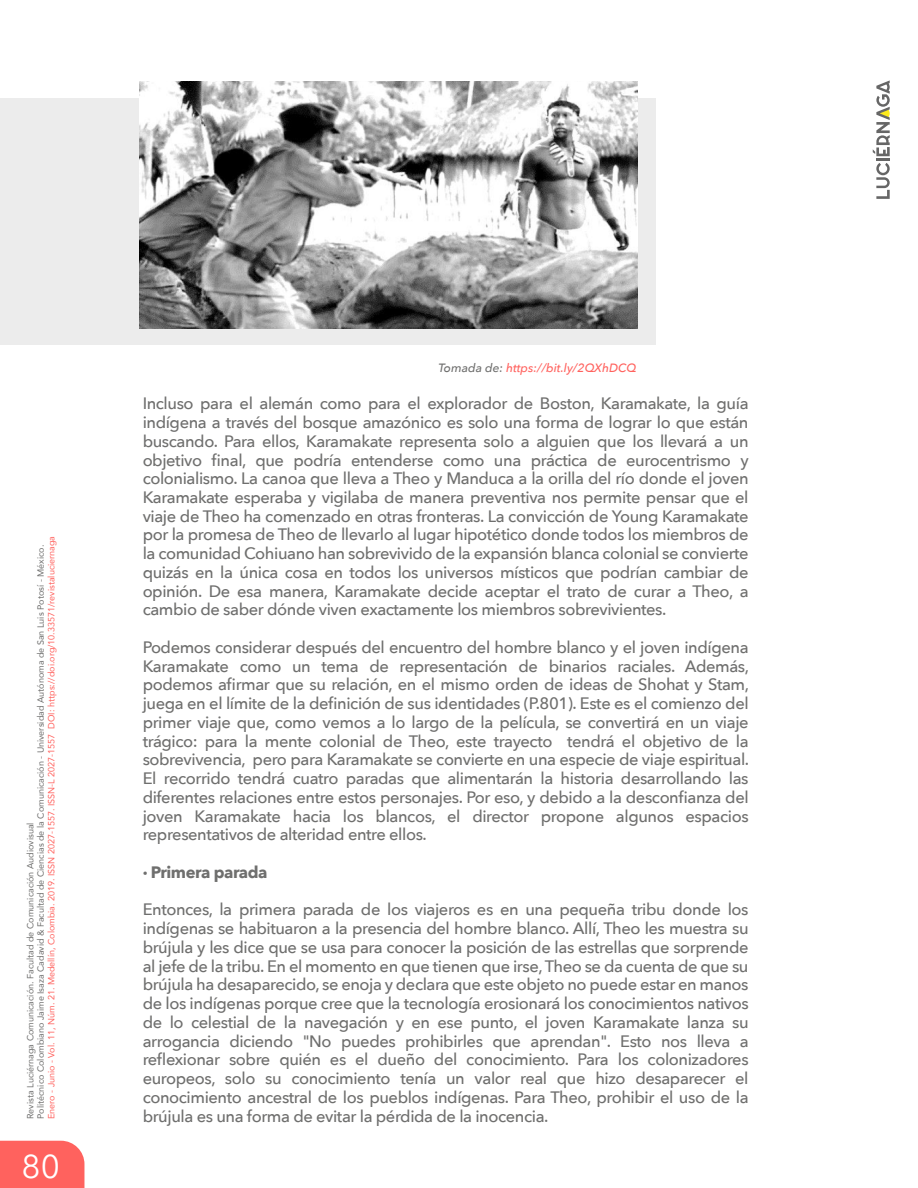
<style>
.page{position:relative;width:918px;height:1188px;background:#fff}
.page>*{position:absolute;margin:0;border:0;box-sizing:border-box;transform-origin:0 0}
.t1{font:33px "Avenir Next";color:#fff}
.t2{font:500 16.5px/18.8px "Avenir Next";letter-spacing:-.025em;color:#6f6f6e;text-align:justify}
.t3{font:700 16.5px "Avenir Next";letter-spacing:-.025em;color:#6f6f6e}
.t4{font:italic 500 12px "Avenir Next";color:#ff625e}
.t5{font:9px/10.5px "Avenir";color:#6f6f6e}
.t6{font:9px "Avenir";color:#ff625e}
.s1{color:#6f6f6e}
</style>
<div class="page">
<div style="left:0;top:1141px;width:84px;height:47px;background:#ff625e"></div>
<svg style="left:876px;top:163px;width:14px;height:36px"></svg>
<hr style="left:876px;top:158px;width:14px;height:3px;background:#666">
<svg style="left:873px;top:80px;width:17px;height:76px"></svg>
<div style="left:0;top:98px;width:656px;height:247px;background:#ececec"></div>
<img style="left:139px;top:81px;width:498px;height:248px">
<p class="t5" style="left:25px;top:1119px;width:576px;rotate:-90deg">Revista Luciérnaga Comunicación. Facultad de Comunicación Audiovisual<br>Politécnico Colombiano Jaime Isaza Cadavid &amp; Facultad de Ciencias de la Comunicación - Universidad Autónoma de San Luis Potosí - México.</p>
<p class="t6" style="left:44px;top:1119px;width:585px;rotate:-90deg">Enero - Junio - Vol. 11, Núm. 21. Medellín, Colombia. 2019. ISSN 2027-1557. ISSN-L 2027-1557 DOI: https://doi.org/10.33571/revistaluciernaga</p>
<h1 class="t1" style="left:22px;top:1138px;width:40px">80</h1>
<p class="t4" style="left:439px;top:358px;width:199px"><span class="s1">Tomada de:</span> https://bit.ly/2QXhDCQ</p>
<p class="t2" style="left:143px;top:394px;width:608px">Incluso para el alemán como para el explorador de Boston, Karamakate, la guía indígena a través del bosque amazónico es solo una forma de lograr lo que están buscando. Para ellos, Karamakate representa solo a alguien que los llevará a un objetivo final, que podría entenderse como una práctica de eurocentrismo y colonialismo. La canoa que lleva a Theo y Manduca a la orilla del río donde el joven Karamakate esperaba y vigilaba de manera preventiva nos permite pensar que el viaje de Theo ha comenzado en otras fronteras. La convicción de Young Karamakate por la promesa de Theo de llevarlo al lugar hipotético donde todos los miembros de la comunidad Cohiuano han sobrevivido de la expansión blanca colonial se convierte quizás en la única cosa en todos los universos místicos que podrían cambiar de opinión. De esa manera, Karamakate decide aceptar el trato de curar a Theo, a cambio de saber dónde viven exactamente los miembros sobrevivientes.</p>
<p class="t2" style="left:143px;top:637px;width:608px">Podemos considerar después del encuentro del hombre blanco y el joven indígena Karamakate como un tema de representación de binarios raciales. Además, podemos afirmar que su relación, en el mismo orden de ideas de Shohat y Stam, juega en el límite de la definición de sus identidades (P.801). Este es el comienzo del primer viaje que, como vemos a lo largo de la película, se convertirá en un viaje trágico: para la mente colonial de Theo, este trayecto tendrá el objetivo de la sobrevivencia, pero para Karamakate se convierte en una especie de viaje espiritual.<br>El recorrido tendrá cuatro paradas que alimentarán la historia desarrollando las diferentes relaciones entre estos personajes. Por eso, y debido a la desconfianza del joven Karamakate hacia los blancos, el director propone algunos espacios representativos de alteridad entre ellos.</p>
<p class="t3" style="left:143px;top:858px;width:126px">· Primera parada</p>
<p class="t2" style="left:143px;top:900px;width:608px">Entonces, la primera parada de los viajeros es en una pequeña tribu donde los indígenas se habituaron a la presencia del hombre blanco. Allí, Theo les muestra su brújula y les dice que se usa para conocer la posición de las estrellas que sorprende al jefe de la tribu. En el momento en que tienen que irse, Theo se da cuenta de que su brújula ha desaparecido, se enoja y declara que este objeto no puede estar en manos de los indígenas porque cree que la tecnología erosionará los conocimientos nativos de lo celestial de la navegación y en ese punto, el joven Karamakate lanza su arrogancia diciendo "No puedes prohibirles que aprendan". Esto nos lleva a reflexionar sobre quién es el dueño del conocimiento. Para los colonizadores europeos, solo su conocimiento tenía un valor real que hizo desaparecer el conocimiento ancestral de los pueblos indígenas. Para Theo, prohibir el uso de la brújula es una forma de evitar la pérdida de la inocencia.</p>
</div>
